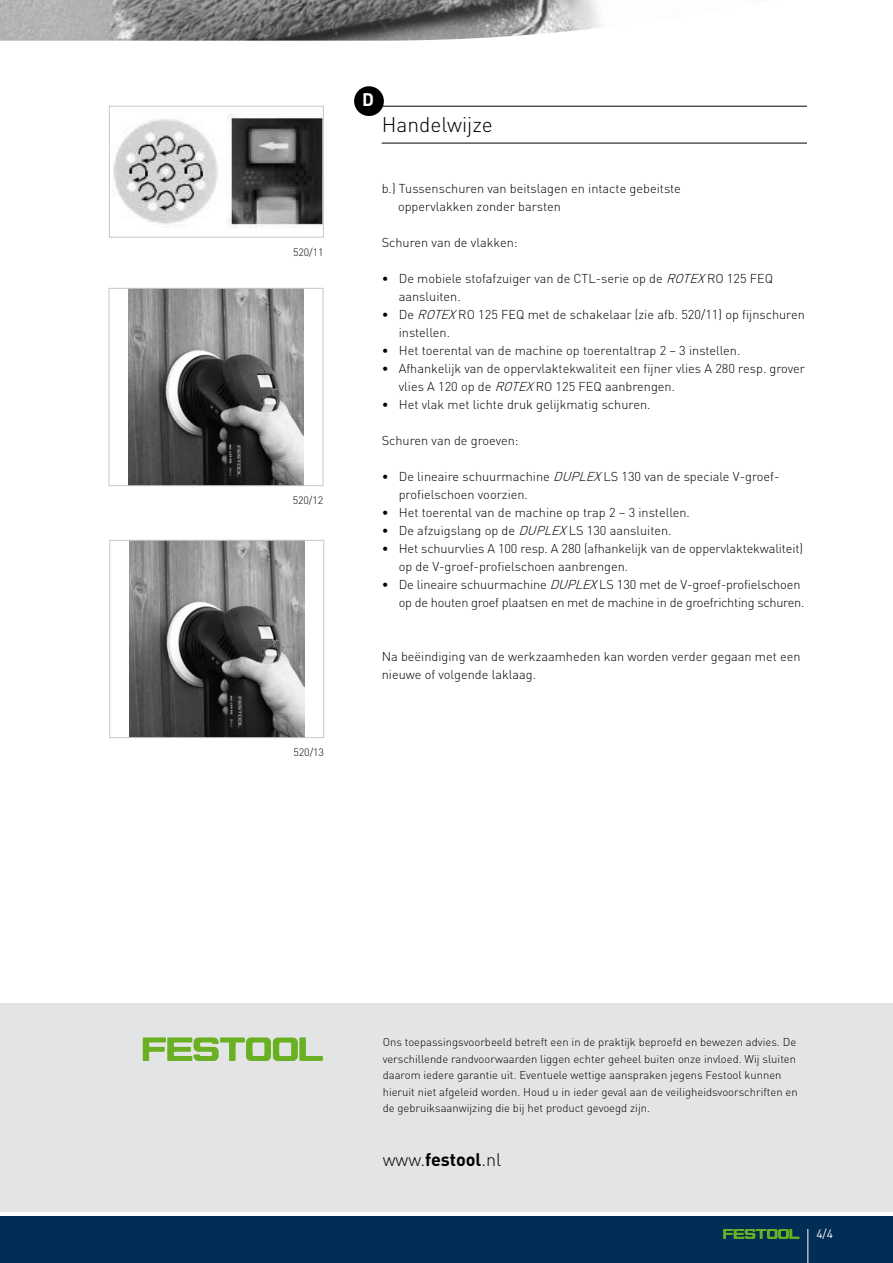
<style>
.page{position:relative;width:893px;height:1263px;background:#fff}
.page>*{position:absolute;margin:0;border:0;box-sizing:border-box;transform-origin:0 0}
.t1{font:300 21px "DIN Pro";color:#000}
.t2{font:300 18px "DIN Pro";color:#000}
.t3{font:700 18px "DIN Pro";color:#fff}
.t4{font:300 12.75px/18px "DIN Pro";color:#000}
.t5{font:300 12.75px/18px "DIN Pro";letter-spacing:-.02em;color:#000}
.t6{font:12px "DIN Pro";color:#fff}
.t7{font:300 11.25px/16.5px "DIN Pro";color:#000}
.t8{font:300 10.65px "DIN Pro";letter-spacing:-.005em;color:#000}
.s1{font-style:italic}
.s2{font-weight:700}
</style>
<div class="page">
<div style="left:0;top:1216px;width:893px;height:47px;background:#002e54"></div>
<svg style="left:723px;top:1229px;width:76px;height:10px"></svg>
<hr style="left:807px;top:1229px;width:1px;height:34px;background:#fff">
<img style="left:0;top:0;width:601px;height:41px">
<div style="left:0;top:1003px;width:893px;height:209px;background:#e3e4e5"></div>
<svg style="left:143px;top:1037px;width:180px;height:24px"></svg>
<img style="left:113px;top:114px;width:209px;height:113px">
<div style="left:109px;top:106px;width:215px;height:131px;border:1px solid #c5c6c8"></div>
<img style="left:128px;top:290px;width:176px;height:194px">
<div style="left:109px;top:288px;width:214px;height:198px;border:1px solid #c5c6c8"></div>
<div style="left:354px;top:86px;width:30px;height:30px;background:#000;border-radius:50%"></div>
<hr style="left:382px;top:106px;width:425px;height:1px;background:#000">
<hr style="left:382px;top:143px;width:425px;height:1px;background:#000">
<img style="left:129px;top:542px;width:176px;height:194px">
<div style="left:109px;top:540px;width:215px;height:198px;border:1px solid #c5c6c8"></div>
<p class="t8" style="left:293px;top:244px;width:32px">520/11</p>
<p class="t8" style="left:293px;top:493px;width:32px">520/12</p>
<p class="t8" style="left:293px;top:745px;width:32px">520/13</p>
<h2 class="t3" style="left:362px;top:88px;width:13px">D</h2>
<h1 class="t1" style="left:382px;top:110px;width:113px">Handelwijze</h1>
<p class="t4" style="left:398px;top:178px;width:284px;text-indent:-16px">b.) Tussenschuren van beitslagen en intacte gebeitste oppervlakken zonder barsten</p>
<p class="t4" style="left:382px;top:232px;width:137px">Schuren van de vlakken:</p>
<p class="t4" style="left:399px;top:268px;width:376px;text-indent:-17px">• De mobiele stofafzuiger van de CTL-serie op de <span class="s1">ROTEX</span>RO 125 FEQ aansluiten.</p>
<p class="t4" style="left:399px;top:304px;width:408px;text-indent:-17px">• De <span class="s1">ROTEX</span>RO 125 FEQ met de schakelaar (zie afb. 520/11) op fijnschuren instellen.</p>
<p class="t4" style="left:382px;top:340px;width:360px">• Het toerental van de machine op toerentaltrap 2 – 3 instellen.</p>
<p class="t4" style="left:399px;top:358px;width:408px;text-indent:-17px">• Afhankelijk van de oppervlaktekwaliteit een fijner vlies A 280 resp. grover vlies A 120 op de <span class="s1">ROTEX</span>RO 125 FEQ aanbrengen.</p>
<p class="t4" style="left:382px;top:394px;width:270px">• Het vlak met lichte druk gelijkmatig schuren.</p>
<p class="t4" style="left:382px;top:430px;width:138px">Schuren van de groeven:</p>
<p class="t4" style="left:399px;top:466px;width:382px;text-indent:-17px">• De lineaire schuurmachine <span class="s1">DUPLEX</span>LS 130 van de speciale V-groef&shy;profielschoen voorzien.</p>
<p class="t4" style="left:382px;top:502px;width:310px">• Het toerental van de machine op trap 2 – 3 instellen.</p>
<p class="t4" style="left:382px;top:520px;width:291px">• De afzuigslang op de <span class="s1">DUPLEX</span>LS 130 aansluiten.</p>
<p class="t4" style="left:399px;top:538px;width:406px;text-indent:-17px">• Het schuurvlies A 100 resp. A 280 (afhankelijk van de oppervlaktekwaliteit) op de V-groef-profielschoen aanbrengen.</p>
<p class="t5" style="left:399px;top:574px;width:407px;text-indent:-17px">• De lineaire schuurmachine <span class="s1">DUPLEX</span>LS 130 met de V-groef-profielschoen op de houten groef plaatsen en met de machine in de groefrichting schuren.</p>
<p class="t4" style="left:382px;top:646px;width:420px">Na beëindiging van de werkzaamheden kan worden verder gegaan met een nieuwe of volgende laklaag.</p>
<p class="t7" style="left:383px;top:1033px;width:416px">Ons toepassingsvoorbeeld betreft een in de praktijk beproefd en bewezen advies. De verschillende randvoorwaarden liggen echter geheel buiten onze invloed. Wij sluiten daarom iedere garantie uit. Eventuele wettige aanspraken jegens Festool kunnen hieruit niet afgeleid worden. Houd u in ieder geval aan de veiligheidsvoorschriften en de gebruiksaanwijzing die bij het product gevoegd zijn.</p>
<h2 class="t2" style="left:383px;top:1147px;width:120px">www.<span class="s2">festool</span>.nl</h2>
<p class="t6" style="left:816px;top:1225px;width:18px">4/4</p>
</div>
